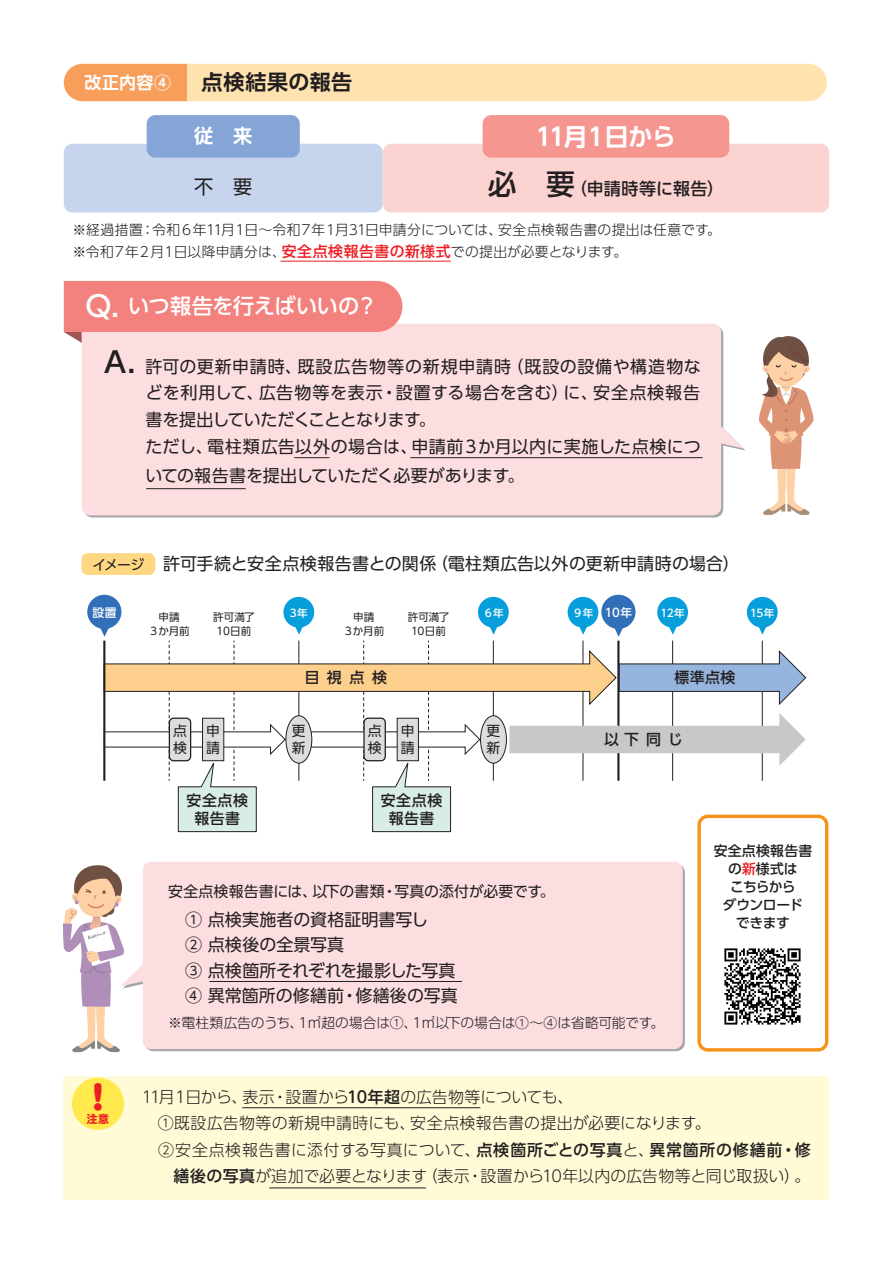
<style>
.page{position:relative;width:893px;height:1263px;background:#fff}
.page>*{position:absolute;margin:0;border:0;box-sizing:border-box;transform-origin:0 0}
.t1{font:900 31.8px "P Shin M Go Pr 6 N";color:#ee1d23}
.t2{font:700 24.45px "UD Shin Go Pr 6 N De";letter-spacing:-.1em;color:#fff}
.t3{font:500 21.3px "UD Shin Go Pr 6 N";letter-spacing:-.015em;color:#fff}
.t4{font:700 21px "UD Shin Go Pr 6 N De";letter-spacing:.025em;color:#231f20}
.t5{font:700 19.2px "UD Shin Go Pr 6 N De";color:#fff}
.t6{font:19.2px "UD Shin Go Pr 6 N";color:#231f20}
.t7{font:16.95px/26.5px "UD Shin Go Pr 6 N";letter-spacing:.03em;color:#231f20}
.t8{font:16.95px/25.5px "UD Shin Go Pr 6 N";letter-spacing:.01em;color:#231f20}
.t9{font:16.95px "UD Shin Go Pr 6 N";letter-spacing:-.025em;color:#231f20}
.t10{font:500 16.95px "UD Shin Go Pr 6 N";letter-spacing:.02em;color:#231f20}
.t11{font:700 16.95px "UD Shin Go Pr 6 N De";letter-spacing:.03em;color:#fff}
.t12{font:300 15.9px "UD Shin Go Pr 6 N";color:#231f20}
.t13{font:300 15.9px "UD Shin Go Pr 6 N";letter-spacing:.025em;color:#231f20}
.t14{font:300 15.9px "UD Shin Go Pr 6 N";letter-spacing:-.025em;color:#231f20}
.t15{font:14.85px "UD Shin Go Pr 6 N";letter-spacing:.005em;color:#231f20}
.t16{font:500 14.85px/18px "UD Shin Go Pr 6 N";letter-spacing:.04em;color:#231f20;text-align:center}
.t17{font:300 13.8px/22.2px "UD Shin Go Pr 6 N";letter-spacing:-.01em;color:#231f20}
.t18{font:500 13.8px/18.1px "UD Shin Go Pr 6 N";letter-spacing:-.01em;color:#231f20;text-align:center}
.t19{font:13.8px/16.6px "UD Shin Go Pr 6 N";color:#231f20}
.t20{font:500 11.7px "UD Shin Go Pr 6 N";color:#fff}
.t21{font:700 10.8px "P Shin M Go Pr 6 N";color:#ee1d23}
.t22{font:10.5px/13.8px "UD Shin Go Pr 6 N";letter-spacing:-.005em;color:#231f20;text-align:center}
.t23{font:500 10.5px "UD Shin Go Pr 6 N";letter-spacing:-.03em;color:#fff}
.s1{font-size:28.65px}
.s2{font-weight:500;font-size:14.85px;color:#ee1d23}
.s3{font-weight:500;font-size:28.65px}
.s4{font-size:13.8px}
.s5{color:#ee1d23}
.s6{font-weight:500}
</style>
<div class="page">
<div style="left:64px;top:1076px;width:765px;height:123px;background:#fffbd6"></div>
<svg style="left:759px;top:336px;width:55px;height:179px"></svg>
<svg style="left:63px;top:865px;width:58px;height:187px"></svg>
<svg style="left:64px;top:64px;width:763px;height:37px;background:#fdd8a2"></svg>
<div style="left:64px;top:144px;width:319px;height:68px;background:#c6d5ed;border-radius:9px"></div>
<div style="left:383px;top:144px;width:446px;height:68px;background:#fbd3d1;border-radius:9px"></div>
<div style="left:147px;top:115px;width:153px;height:43px;background:#85a5d6;border-radius:9px"></div>
<div style="left:483px;top:115px;width:246px;height:43px;background:#f59691;border-radius:9px"></div>
<div style="left:82px;top:324px;width:661px;height:191px;background:#fcdee1"></div>
<svg style="left:64px;top:281px;width:338px;height:64px;background:#f49593"></svg>
<div style="left:121px;top:862px;width:562px;height:187px;background:#fcdee1"></div>
<hr style="left:281px;top:261px;width:170px;height:1px;background:#ee1d23">
<hr style="left:410px;top:457px;width:293px;height:1px;background:#231f20">
<hr style="left:294px;top:457px;width:36px;height:1px;background:#231f20">
<hr style="left:146px;top:488px;width:100px;height:1px;background:#231f20">
<div style="left:72px;top:1078px;width:52px;height:52px;background:#ffe94d;border-radius:50%"></div>
<hr style="left:242px;top:1107px;width:238px;height:1px;background:#231f20">
<hr style="left:269px;top:1187px;width:157px;height:1px;background:#231f20">
<hr style="left:209px;top:981px;width:253px;height:1px;background:#231f20">
<div style="left:697px;top:815px;width:131px;height:236px;border:3px solid #f7931d;border-radius:9px"></div>
<img style="left:724px;top:948px;width:77px;height:77px">
<div style="left:283px;top:597px;width:31px;height:31px;background:#069edb;border-radius:50%"></div>
<div style="left:478px;top:597px;width:31px;height:31px;background:#069edb;border-radius:50%"></div>
<div style="left:568px;top:597px;width:30px;height:31px;background:#069edb;border-radius:50%"></div>
<div style="left:657px;top:597px;width:31px;height:31px;background:#069edb;border-radius:50%"></div>
<div style="left:747px;top:597px;width:31px;height:31px;background:#069edb;border-radius:50%"></div>
<div style="left:81px;top:553px;width:74px;height:22px;background:#fed783;border-radius:6px"></div>
<div style="left:87px;top:595px;width:34px;height:34px;background:#3170b8;border-radius:50%"></div>
<div style="left:601px;top:595px;width:34px;height:34px;background:#3170b8;border-radius:50%"></div>
<svg style="left:100px;top:617px;width:707px;height:215px"></svg>
<p class="t11" style="left:84px;top:69px;width:88px">改正内容④</p>
<h3 class="t4" style="left:202px;top:65px;width:152px">点検結果の報告</h3>
<h3 class="t5" style="left:194px;top:120px;width:60px">従　来</h3>
<h2 class="t2" style="left:536px;top:117px;width:142px">11月１日から</h2>
<h3 class="t6" style="left:194px;top:171px;width:60px">不　要</h3>
<p class="t10" style="left:488px;top:174px;width:238px"><span class="s1">必　要</span>（申請時等に報告）</p>
<p class="t17" style="left:72px;top:218px;width:650px">※経過措置：令和６年11月１日～令和７年１月31日申請分については、安全点検報告書の提出は任意です。※令和７年２月１日以降申請分は、<span class="s2">安全点検報告書の新様式</span>での提出が必要となります。</p>
<h3 class="t3" style="left:86px;top:289px;width:294px"><span class="s1">Q.</span> いつ報告を行えばいいの？</h3>
<p class="t7" style="left:145px;top:353px;width:557px;text-indent:-41px"><span class="s3">A.</span> 許可の更新申請時、既設広告物等の新規申請時（既設の設備や構造物などを利用して、広告物等を表示・設置する場合を含む）に、安全点検報告書を提出していただくこととなります。<br>ただし、電柱類広告以外の場合は、申請前３か月以内に実施した点検につ</p>
<p class="t9" style="left:145px;top:462px;width:381px">いての報告書を提出していただく必要があります。</p>
<p class="t8" style="left:92px;top:551px;width:649px"><span class="s4">イメージ</span> 許可手続と安全点検報告書との関係（電柱類広告以外の更新申請時の場合）</p>
<p class="t20" style="left:92px;top:603px;width:26px">設置</p>
<p class="t20" style="left:605px;top:603px;width:29px">10年</p>
<p class="t22" style="left:149px;top:610px;width:43px">申請<br>３か月前</p>
<p class="t23" style="left:573px;top:604px;width:22px">９年</p>
<p class="t23" style="left:660px;top:604px;width:26px">12年</p>
<p class="t23" style="left:750px;top:604px;width:26px">15年</p>
<p class="t22" style="left:213px;top:610px;width:43px">許可満了</p>
<p class="t23" style="left:290px;top:604px;width:19px">3年</p>
<p class="t23" style="left:483px;top:604px;width:22px">６年</p>
<p class="t22" style="left:217px;top:624px;width:36px">10日前</p>
<p class="t22" style="left:408px;top:610px;width:43px">許可満了<br>10日前</p>
<p class="t22" style="left:343px;top:610px;width:43px">申請<br>３か月前</p>
<p class="t16" style="left:305px;top:668px;width:84px">目視点検</p>
<p class="t16" style="left:674px;top:668px;width:62px">標準点検</p>
<h1 class="t1" style="left:82px;top:1080px;width:33px">！</h1>
<p class="t21" style="left:87px;top:1110px;width:24px">注意</p>
<p class="t19" style="left:173px;top:722px;width:15px">点検</p>
<p class="t19" style="left:206px;top:722px;width:15px">申請</p>
<p class="t19" style="left:292px;top:722px;width:15px">更新</p>
<p class="t16" style="left:187px;top:791px;width:63px">安全点検報告書</p>
<p class="t19" style="left:368px;top:722px;width:15px">点検</p>
<p class="t19" style="left:401px;top:722px;width:15px">申請</p>
<p class="t19" style="left:487px;top:722px;width:15px">更新</p>
<p class="t16" style="left:381px;top:791px;width:63px">安全点検報告書</p>
<p class="t16" style="left:604px;top:730px;width:80px">以下同じ</p>
<p class="t15" style="left:168px;top:880px;width:388px">安全点検報告書には、以下の書類・写真の添付が必要です。</p>
<p class="t8" style="left:168px;top:906px;width:291px">　① 点検実施者の資格証明書写し　② 点検後の全景写真<br>　③ 点検箇所それぞれを撮影した写真　④ 異常箇所の修繕前・修繕後の写真</p>
<p class="t17" style="left:168px;top:1011px;width:498px">※電柱類広告のうち、１㎡超の場合は①、１㎡以下の場合は①～④は省略可能です。</p>
<p class="t18" style="left:714px;top:841px;width:100px">安全点検報告書の<span class="s5">新</span>様式は<br>こちらから<br>ダウンロード<br>できます</p>
<p class="t14" style="left:142px;top:1084px;width:433px">11月１日から、表示・設置から<span class="s6">10年超</span>の広告物等についても、</p>
<p class="t12" style="left:142px;top:1110px;width:570px">　①既設広告物等の新規申請時にも、安全点検報告書の提出が必要になります。</p>
<p class="t13" style="left:142px;top:1137px;width:670px">　②安全点検報告書に添付する写真について、<span class="s6">点検箇所ごとの写真</span>と、<span class="s6">異常箇所の修繕前・修</span></p>
<p class="t12" style="left:174px;top:1163px;width:638px"><span class="s6">繕後の写真</span>が追加で必要となります（表示・設置から10年以内の広告物等と同じ取扱い）。</p>
</div>
